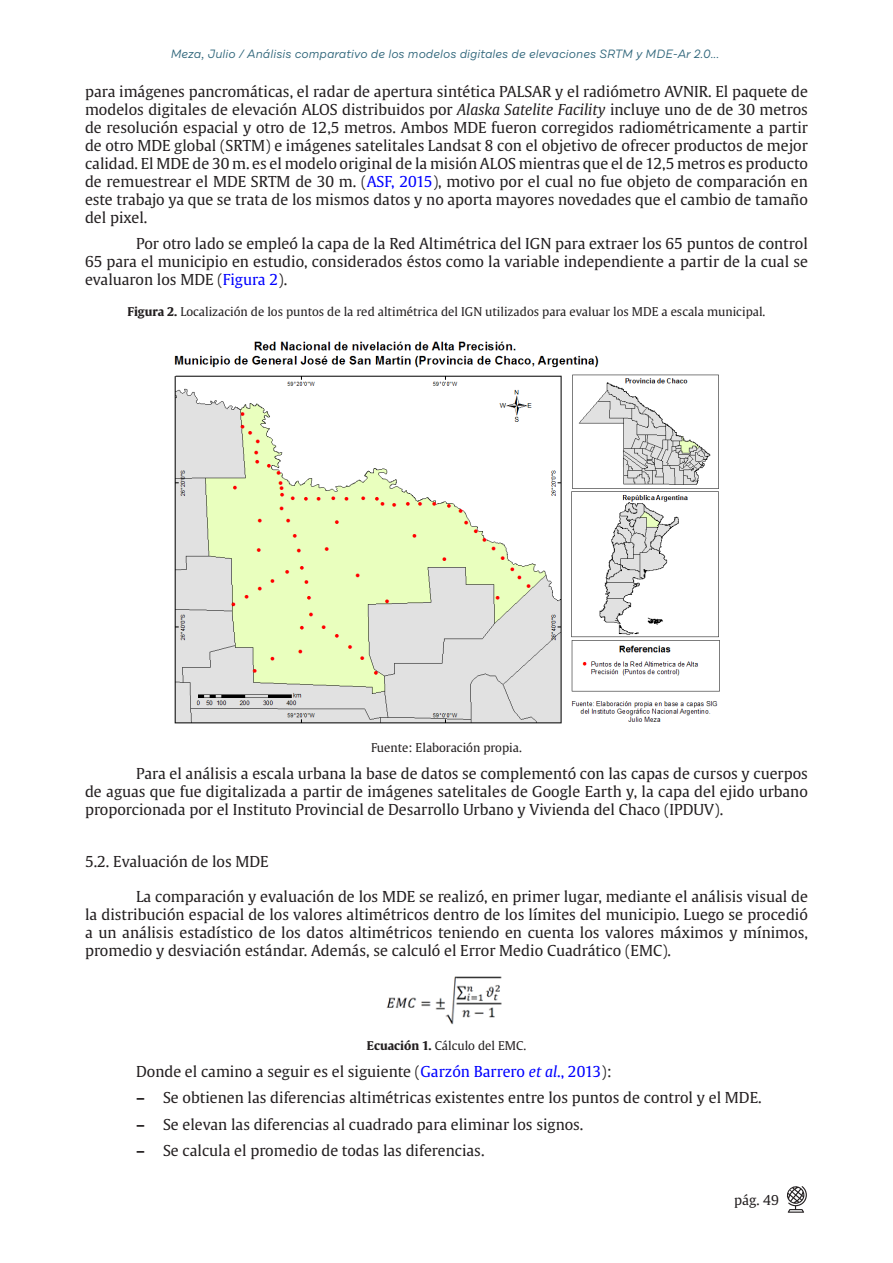
<style>
.page{position:relative;width:893px;height:1263px;background:#fff}
.page>*{position:absolute;margin:0;border:0;box-sizing:border-box;transform-origin:0 0}
.Parrafo{font:15px/18px "Gulliver";color:#231f20;text-align:justify}
.ParrafoT2{font:15px "Gulliver";color:#231f20}
.t1{font:13.5px "Gulliver";color:#231f20}
.Epigrafe{font:12px "Gulliver";color:#231f20}
.t2{font:italic 12px "Draft B";color:#30667b}
.s1{font-style:italic}
.s2{color:#00f}
.s3{font-weight:700}
.s4{font-style:italic;color:#00f}
</style>
<div class="page">
<svg style="left:787px;top:1186px;width:20px;height:27px"></svg>
<img style="left:174px;top:341px;width:546px;height:383px">
<img style="left:386px;top:976px;width:116px;height:49px">
<p class="t2" style="left:171px;top:46px;width:550px">Meza, Julio / Análisis comparativo de los modelos digitales de elevaciones SRTM y MDE-Ar 2.0...</p>
<p class="Parrafo" style="left:85px;top:82px;width:724px">para imágenes pancromáticas, el radar de apertura sintética PALSAR y el radiómetro AVNIR. El paquete de modelos digitales de elevación ALOS distribuidos por <span class="s1">Alaska Satelite Facility</span> incluye uno de de 30 metros de resolución espacial y otro de 12,5 metros. Ambos MDE fueron corregidos radiométricamente a partir de otro MDE global (SRTM) e imágenes satelitales Landsat 8 con el objetivo de ofrecer productos de mejor calidad. El MDE de 30 m. es el modelo original de la misión ALOS mientras que el de 12,5 metros es producto de remuestrear el MDE SRTM de 30 m. (<span class="s2">ASF, 2015</span>), motivo por el cual no fue objeto de comparación en este trabajo ya que se trata de los mismos datos y no aporta mayores novedades que el cambio de tamaño del pixel.</p>
<p class="Parrafo" style="left:85px;top:235px;width:724px;text-indent:51px">Por otro lado se empleó la capa de la Red Altimétrica del IGN para extraer los 65 puntos de control 65 para el municipio en estudio, considerados éstos como la variable independiente a partir de la cual se evaluaron los MDE (<span class="s2">Figura 2</span>).</p>
<p class="Epigrafe" style="left:128px;top:304px;width:639px"><span class="s3">Figura 2.</span> Localización de los puntos de la red altimétrica del IGN utilizados para evaluar los MDE a escala municipal.</p>
<p class="Epigrafe" style="left:371px;top:740px;width:152px">Fuente: Elaboración propia.</p>
<p class="Parrafo" style="left:85px;top:764px;width:724px;text-indent:51px">Para el análisis a escala urbana la base de datos se complementó con las capas de cursos y cuerpos de aguas que fue digitalizada a partir de imágenes satelitales de Google Earth y, la capa del ejido urbano proporcionada por el Instituto Provincial de Desarrollo Urbano y Vivienda del Chaco (IPDUV).</p>
<p class="ParrafoT2" style="left:85px;top:852px;width:185px">5.2. Evaluación de los MDE</p>
<p class="Parrafo" style="left:85px;top:887px;width:724px;text-indent:51px">La comparación y evaluación de los MDE se realizó, en primer lugar, mediante el análisis visual de la distribución espacial de los valores altimétricos dentro de los límites del municipio. Luego se procedió a un análisis estadístico de los datos altimétricos teniendo en cuenta los valores máximos y mínimos, promedio y desviación estándar. Además, se calculó el Error Medio Cuadrático (EMC).</p>
<p class="Epigrafe" style="left:367px;top:1038px;width:161px"><span class="s3">Ecuación 1.</span> Cálculo del EMC.</p>
<p class="Parrafo" style="left:136px;top:1062px;width:477px">Donde el camino a seguir es el siguiente (<span class="s2">Garzón Barrero</span> <span class="s4">et al</span><span class="s2">., 2013</span>):</p>
<p class="Parrafo" style="left:136px;top:1089px;width:627px"><span class="s3">–</span> Se obtienen las diferencias altimétricas existentes entre los puntos de control y el MDE.</p>
<p class="Parrafo" style="left:136px;top:1115px;width:449px"><span class="s3">–</span> Se elevan las diferencias al cuadrado para eliminar los signos.</p>
<p class="Parrafo" style="left:136px;top:1142px;width:350px"><span class="s3">–</span> Se calcula el promedio de todas las diferencias.</p>
<p class="t1" style="left:734px;top:1191px;width:46px">pág. 49</p>
</div>
